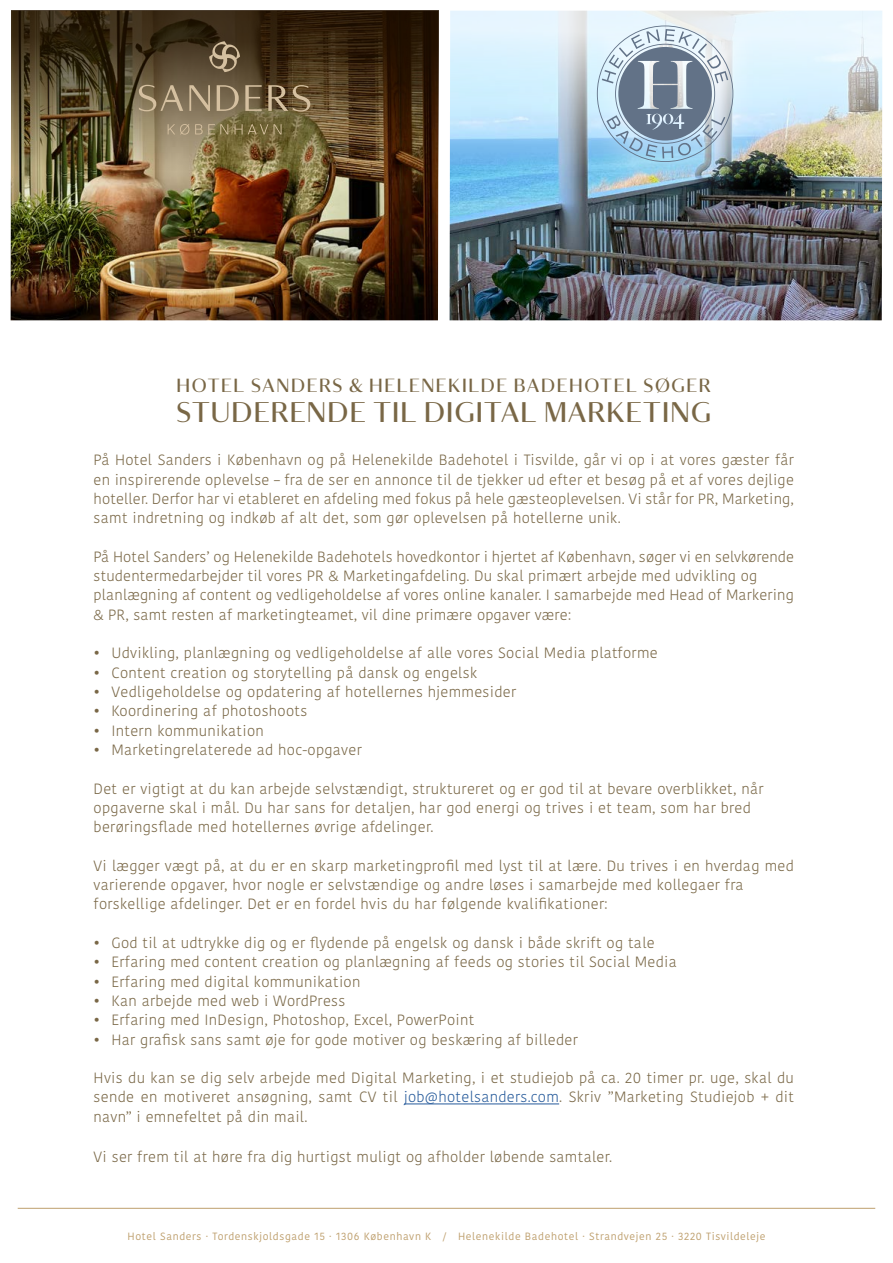
<style>
.page{position:relative;width:893px;height:1263px;background:#fff}
.page>*{position:absolute;margin:0;border:0;box-sizing:border-box;transform-origin:0 0}
.t1{font:500 27.45px "Darby Sans Poster";letter-spacing:.045em;color:#796746}
.t2{font:500 18.45px "Darby Sans Poster";letter-spacing:.09em;color:#796746}
.t3{font:300 14.85px/19.4px "Kohinoor Bangla";letter-spacing:.02em;color:#796746}
.t4{font:10.5px "Kohinoor Bangla";letter-spacing:.06em;color:#be9f6d}
.s1{color:#275b9b}
</style>
<div class="page">
<hr style="left:404px;top:1103px;width:155px;height:1px;background:#275b9b">
<hr style="left:18px;top:1208px;width:857px;height:1px;background:#be9f6d">
<img style="left:11px;top:281px;width:428px;height:39px">
<img style="left:450px;top:300px;width:432px;height:20px">
<img style="left:449px;top:10px;width:434px;height:290px">
<img style="left:11px;top:11px;width:428px;height:270px">
<svg style="left:189px;top:85px;width:21px;height:26px"></svg>
<svg style="left:217px;top:85px;width:22px;height:26px"></svg>
<svg style="left:245px;top:85px;width:17px;height:26px"></svg>
<svg style="left:139px;top:85px;width:44px;height:26px"></svg>
<svg style="left:268px;top:85px;width:42px;height:27px"></svg>
<svg style="left:168px;top:124px;width:114px;height:11px"></svg>
<svg style="left:209px;top:41px;width:31px;height:31px"></svg>
<img style="left:590px;top:21px;width:171px;height:299px">
<svg style="left:597px;top:26px;width:136px;height:136px;background:#a4b7c8"></svg>
<p class="t2" style="left:177px;top:372px;width:536px">HOTEL SANDERS &amp; HELENEKILDE BADEHOTEL SØGER</p>
<h1 class="t1" style="left:177px;top:392px;width:536px">STUDERENDE TIL DIGITAL MARKETING</h1>
<p class="t3" style="left:94px;top:450px;width:702px;text-align:justify">På Hotel Sanders i København og på Helenekilde Badehotel i Tisvilde, går vi op i at vores gæster får en inspirerende oplevelse – fra de ser en annonce til de tjekker ud efter et besøg på et af vores dejlige hoteller. Derfor har vi etableret en afdeling med fokus på hele gæsteoplevelsen. Vi står for PR, Marketing, samt indretning og indkøb af alt det, som gør oplevelsen på hotellerne unik.</p>
<p class="t3" style="left:94px;top:547px;width:702px">På Hotel Sanders’ og Helenekilde Badehotels hovedkontor i hjertet af København, søger vi en selvkørende studentermedarbejder til vores PR &amp; Marketingafdeling. Du skal primært arbejde med udvikling og planlægning af content og vedligeholdelse af vores online kanaler. I samarbejde med Head of Markering &amp; PR, samt resten af marketingteamet, vil dine primære opgaver være:</p>
<p class="t3" style="left:94px;top:643px;width:566px">• Udvikling, planlægning og vedligeholdelse af alle vores Social Media platforme</p>
<p class="t3" style="left:94px;top:662px;width:385px">• Content creation og storytelling på dansk og engelsk</p>
<p class="t3" style="left:94px;top:682px;width:424px">• Vedligeholdelse og opdatering af hotellernes hjemmesider</p>
<p class="t3" style="left:94px;top:701px;width:215px">• Koordinering af photoshoots</p>
<p class="t3" style="left:94px;top:720px;width:172px">• Intern kommunikation</p>
<p class="t3" style="left:94px;top:740px;width:270px">• Marketingrelaterede ad hoc-opgaver</p>
<p class="t3" style="left:94px;top:778px;width:671px">Det er vigtigt at du kan arbejde selvstændigt, struktureret og er god til at bevare overblikket, når opgaverne skal i mål. Du har sans for detaljen, har god energi og trives i et team, som har bred berøringsflade med hotellernes øvrige afdelinger.</p>
<p class="t3" style="left:94px;top:856px;width:702px">Vi lægger vægt på, at du er en skarp marketingprofil med lyst til at lære. Du trives i en hverdag med varierende opgaver, hvor nogle er selvstændige og andre løses i samarbejde med kollegaer fra forskellige afdelinger. Det er en fordel hvis du har følgende kvalifikationer:</p>
<p class="t3" style="left:94px;top:933px;width:563px">• God til at udtrykke dig og er flydende på engelsk og dansk i både skrift og tale</p>
<p class="t3" style="left:94px;top:952px;width:585px">• Erfaring med content creation og planlægning af feeds og stories til Social Media</p>
<p class="t3" style="left:94px;top:971px;width:268px">• Erfaring med digital kommunikation</p>
<p class="t3" style="left:94px;top:991px;width:253px">• Kan arbejde med web i WordPress</p>
<p class="t3" style="left:94px;top:1010px;width:382px">• Erfaring med InDesign, Photoshop, Excel, PowerPoint</p>
<p class="t3" style="left:94px;top:1029px;width:486px">• Har grafisk sans samt øje for gode motiver og beskæring af billeder</p>
<p class="t3" style="left:94px;top:1068px;width:702px;text-align:justify">Hvis du kan se dig selv arbejde med Digital Marketing, i et studiejob på ca. 20 timer pr. uge, skal du sende en motiveret ansøgning, samt CV til <span class="s1">job@hotelsanders.com</span>. Skriv ”Marketing Studiejob + dit navn” i emnefeltet på din mail.</p>
<p class="t3" style="left:94px;top:1147px;width:520px">Vi ser frem til at høre fra dig hurtigst muligt og afholder løbende samtaler.</p>
<p class="t4" style="left:127px;top:1228px;width:639px">Hotel Sanders · Tordenskjoldsgade 15 · 1306 København K / Helenekilde Badehotel · Strandvejen 25 · 3220 Tisvildeleje</p>
</div>
